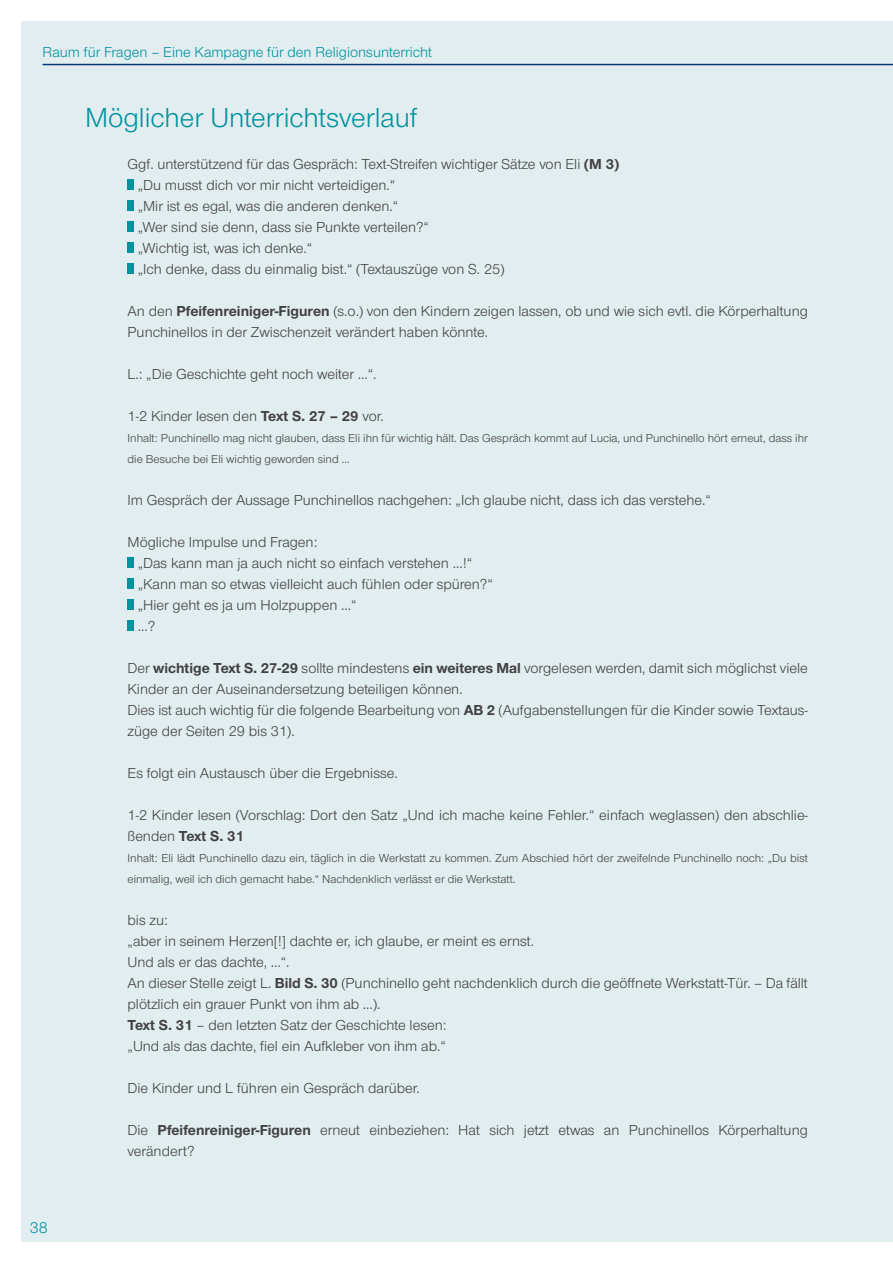
<style>
.page{position:relative;width:893px;height:1263px;background:#fff}
.page>*{position:absolute;margin:0;border:0;box-sizing:border-box;transform-origin:0 0}
.t1{font:28.5px "Nordelbica";color:#00929e}
.t2{font:16.5px "Nordelbica";color:#00929e}
.t3{font:15px/21px "Nordelbica";color:#414042}
.t4{font:15px "Nordelbica";color:#00929e}
.t5{font:12px/21px "Nordelbica";color:#414042}
.s1{font-weight:700}
</style>
<div class="page">
<div style="left:21px;top:21px;width:872px;height:1221px;background:#e2edef"></div>
<hr style="left:43px;top:64px;width:850px;height:1px;background:#073772">
<div style="left:128px;top:179px;width:6px;height:11px;background:#00929e"></div>
<div style="left:128px;top:200px;width:6px;height:11px;background:#00929e"></div>
<div style="left:128px;top:221px;width:6px;height:11px;background:#00929e"></div>
<div style="left:128px;top:242px;width:6px;height:11px;background:#00929e"></div>
<div style="left:128px;top:263px;width:6px;height:11px;background:#00929e"></div>
<div style="left:128px;top:557px;width:6px;height:11px;background:#00929e"></div>
<div style="left:128px;top:578px;width:6px;height:11px;background:#00929e"></div>
<div style="left:128px;top:599px;width:6px;height:11px;background:#00929e"></div>
<div style="left:128px;top:620px;width:6px;height:11px;background:#00929e"></div>
<p class="t4" style="left:43px;top:44px;width:391px">Raum für Fragen – Eine Kampagne für den Religionsunterricht</p>
<h1 class="t1" style="left:85px;top:101px;width:334px">Möglicher Unterrichtsverlauf</h1>
<p class="t2" style="left:30px;top:1218px;width:20px">38</p>
<p class="t3" style="left:138px;top:154px;width:483px;text-indent:-10px">Ggf. unterstützend für das Gespräch: Text-Streifen wichtiger Sätze von Eli <span class="s1">(M 3) </span>„Du musst dich vor mir nicht verteidigen.“<br>„Mir ist es egal, was die anderen denken.“<br>„Wer sind sie denn, dass sie Punkte verteilen?“<br>„Wichtig ist, was ich denke.“<br>„Ich denke, dass du einmalig bist.“ (Textauszüge von S. 25)</p>
<p class="t3" style="left:128px;top:301px;width:682px">An den <span class="s1">Pfeifenreiniger-Figuren</span> (s.o.) von den Kindern zeigen lassen, ob und wie sich evtl. die Körperhaltung<br>Punchinellos in der Zwischenzeit verändert haben könnte.</p>
<p class="t3" style="left:128px;top:364px;width:251px">L.: „Die Geschichte geht noch weiter …“.</p>
<p class="t3" style="left:128px;top:406px;width:258px">1-2 Kinder lesen den <span class="s1">Text S. 27 – 29</span> vor.</p>
<p class="t5" style="left:128px;top:428px;width:682px">Inhalt: Punchinello mag nicht glauben, dass Eli ihn für wichtig hält. Das Gespräch kommt auf Lucia, und Punchinello hört erneut, dass ihr die Besuche bei Eli wichtig geworden sind …</p>
<p class="t3" style="left:128px;top:490px;width:585px">Im Gespräch der Aussage Punchinellos nachgehen: „Ich glaube nicht, dass ich das verstehe.“</p>
<p class="t3" style="left:138px;top:532px;width:357px;text-indent:-10px">Mögliche Impulse und Fragen:<br>„Das kann man ja auch nicht so einfach verstehen …!“ „Kann man so etwas vielleicht auch fühlen oder spüren?“ „Hier geht es ja um Holzpuppen …“<br>…?</p>
<p class="t3" style="left:128px;top:658px;width:682px">Der <span class="s1">wichtige Text S. 27-29</span> sollte mindestens <span class="s1">ein weiteres Mal</span> vorgelesen werden, damit sich möglichst viele Kinder an der Auseinandersetzung beteiligen können.<br>Dies ist auch wichtig für die folgende Bearbeitung von <span class="s1">AB 2</span> (Aufgabenstellungen für die Kinder sowie Textaus&shy;züge der Seiten 29 bis 31).</p>
<p class="t3" style="left:128px;top:763px;width:272px">Es folgt ein Austausch über die Ergebnisse.</p>
<p class="t3" style="left:128px;top:805px;width:682px">1-2 Kinder lesen (Vorschlag: Dort den Satz „Und ich mache keine Fehler.“ einfach weglassen) den abschlie&shy;ßenden <span class="s1">Text S. 31</span></p>
<p class="t5" style="left:128px;top:848px;width:682px">Inhalt: Eli lädt Punchinello dazu ein, täglich in die Werkstatt zu kommen. Zum Abschied hört der zweifelnde Punchinello noch: „Du bist einmalig, weil ich dich gemacht habe.“ Nachdenklich verlässt er die Werkstatt.</p>
<p class="t3" style="left:128px;top:910px;width:682px">bis zu:<br>„aber in seinem Herzen[!] dachte er, ich glaube, er meint es ernst.<br>Und als er das dachte, …“.<br>An dieser Stelle zeigt L. <span class="s1">Bild S. 30</span> (Punchinello geht nachdenklich durch die geöffnete Werkstatt-Tür. – Da fällt plötzlich ein grauer Punkt von ihm ab …).<br><span class="s1">Text S. 31</span> – den letzten Satz der Geschichte lesen:<br>„Und als das dachte, fiel ein Aufkleber von ihm ab.“</p>
<p class="t3" style="left:128px;top:1078px;width:294px">Die Kinder und L führen ein Gespräch darüber.</p>
<p class="t3" style="left:128px;top:1120px;width:682px">Die <span class="s1">Pfeifenreiniger-Figuren</span> erneut einbeziehen: Hat sich jetzt etwas an Punchinellos Körperhaltung verändert?</p>
</div>
